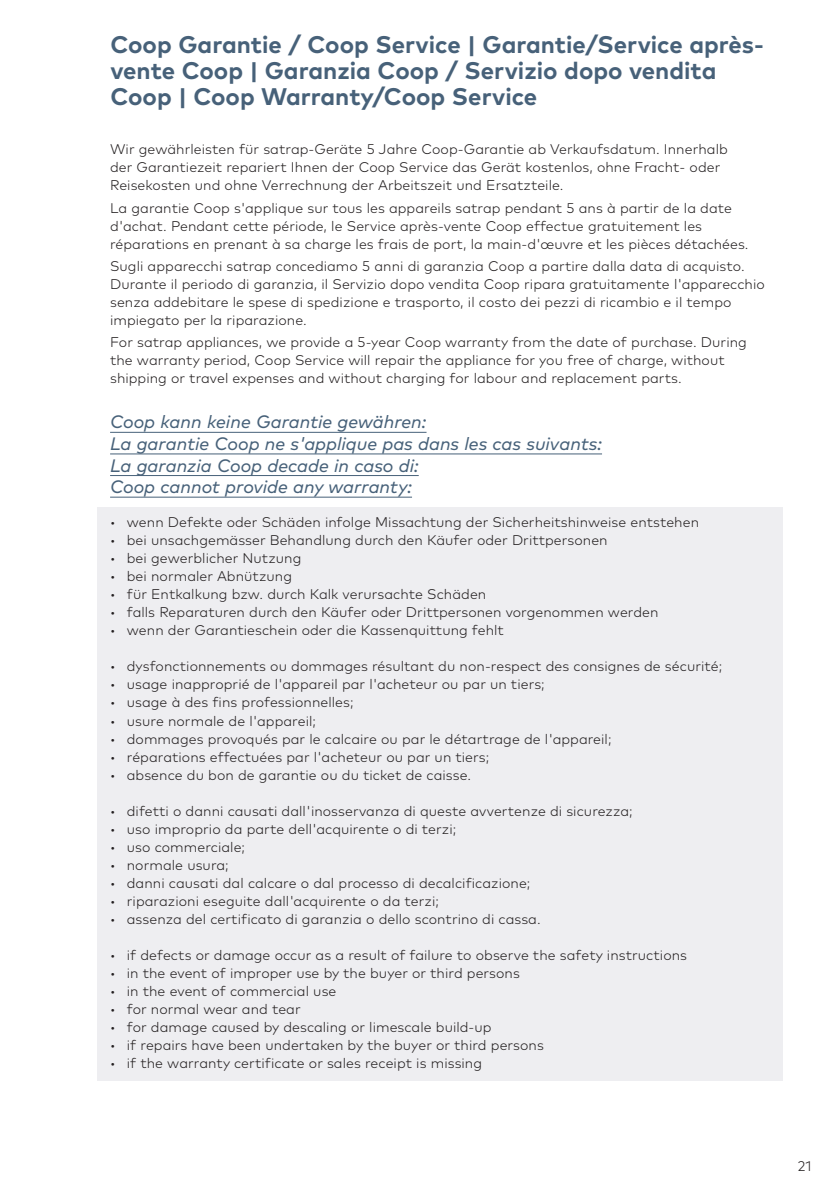
<style>
.page{position:relative;width:840px;height:1191px;background:#fff}
.page>*{position:absolute;margin:0;border:0;box-sizing:border-box;transform-origin:0 0}
.t1{font:700 24px/26px "Mark OT";color:#476179}
.t2{font:italic 18px/21.6px "Mark OT";color:#476179}
.t3{font:300 14px/18px "Mark OT";letter-spacing:.005em;color:#231f20}
</style>
<div class="page">
<div style="left:97px;top:507px;width:684px;height:573px;background:#eeeef1"></div>
<hr style="left:110px;top:432px;width:316px;height:1px;background:#476179">
<hr style="left:110px;top:453px;width:491px;height:1px;background:#476179">
<hr style="left:110px;top:475px;width:308px;height:1px;background:#476179">
<hr style="left:110px;top:496px;width:302px;height:1px;background:#476179">
<h1 class="t1" style="left:110px;top:31px;width:654px">Coop Garantie / Coop Service | Garantie/Service après&shy;vente Coop | Garanzia Coop / Servizio dopo vendita<br>Coop | Coop Warranty/Coop Service</h1>
<p class="t3" style="left:110px;top:140px;width:619px">Wir gewährleisten für satrap-Geräte 5 Jahre Coop-Garantie ab Verkaufsdatum. Innerhalb der Garantiezeit repariert Ihnen der Coop Service das Gerät kostenlos, ohne Fracht- oder<br>Reisekosten und ohne Verrechnung der Arbeitszeit und Ersatzteile.</p>
<p class="t3" style="left:110px;top:198px;width:639px">La garantie Coop s'applique sur tous les appareils satrap pendant 5 ans à partir de la date d'achat. Pendant cette période, le Service après-vente Coop effectue gratuitement les réparations en prenant à sa charge les frais de port, la main-d'œuvre et les pièces détachées.</p>
<p class="t3" style="left:110px;top:257px;width:656px">Sugli apparecchi satrap concediamo 5 anni di garanzia Coop a partire dalla data di acquisto.<br>Durante il periodo di garanzia, il Servizio dopo vendita Coop ripara gratuitamente l'apparecchio senza addebitare le spese di spedizione e trasporto, il costo dei pezzi di ricambio e il tempo impiegato per la riparazione.</p>
<p class="t3" style="left:110px;top:333px;width:638px">For satrap appliances, we provide a 5-year Coop warranty from the date of purchase. During the warranty period, Coop Service will repair the appliance for you free of charge, without shipping or travel expenses and without charging for labour and replacement parts.</p>
<p class="t2" style="left:110px;top:411px;width:493px">Coop kann keine Garantie gewähren:<br>La garantie Coop ne s'applique pas dans les cas suivants:<br>La garanzia Coop decade in caso di:<br>Coop cannot provide any warranty:</p>
<p class="t3" style="left:110px;top:513px;width:590px">• wenn Defekte oder Schäden infolge Missachtung der Sicherheitshinweise entstehen</p>
<p class="t3" style="left:110px;top:531px;width:499px">• bei unsachgemässer Behandlung durch den Käufer oder Drittpersonen</p>
<p class="t3" style="left:110px;top:549px;width:193px">• bei gewerblicher Nutzung</p>
<p class="t3" style="left:110px;top:567px;width:184px">• bei normaler Abnützung</p>
<p class="t3" style="left:110px;top:585px;width:378px">• für Entkalkung bzw. durch Kalk verursachte Schäden</p>
<p class="t3" style="left:110px;top:603px;width:550px">• falls Reparaturen durch den Käufer oder Drittpersonen vorgenommen werden</p>
<p class="t3" style="left:110px;top:621px;width:395px">• wenn der Garantieschein oder die Kassenquittung fehlt</p>
<p class="t3" style="left:110px;top:657px;width:613px">• dysfonctionnements ou dommages résultant du non-respect des consignes de sécurité;</p>
<p class="t3" style="left:110px;top:675px;width:436px">• usage inapproprié de l'appareil par l'acheteur ou par un tiers;</p>
<p class="t3" style="left:110px;top:693px;width:245px">• usage à des fins professionnelles;</p>
<p class="t3" style="left:110px;top:711px;width:207px">• usure normale de l'appareil;</p>
<p class="t3" style="left:110px;top:729px;width:503px">• dommages provoqués par le calcaire ou par le détartrage de l'appareil;</p>
<p class="t3" style="left:110px;top:747px;width:380px">• réparations effectuées par l'acheteur ou par un tiers;</p>
<p class="t3" style="left:110px;top:765px;width:362px">• absence du bon de garantie ou du ticket de caisse.</p>
<p class="t3" style="left:110px;top:801px;width:524px">• difetti o danni causati dall'inosservanza di queste avvertenze di sicurezza;</p>
<p class="t3" style="left:110px;top:819px;width:348px">• uso improprio da parte dell'acquirente o di terzi;</p>
<p class="t3" style="left:110px;top:837px;width:137px">• uso commerciale;</p>
<p class="t3" style="left:110px;top:855px;width:120px">• normale usura;</p>
<p class="t3" style="left:110px;top:873px;width:422px">• danni causati dal calcare o dal processo di decalcificazione;</p>
<p class="t3" style="left:110px;top:891px;width:330px">• riparazioni eseguite dall'acquirente o da terzi;</p>
<p class="t3" style="left:110px;top:909px;width:432px">• assenza del certificato di garanzia o dello scontrino di cassa.</p>
<p class="t3" style="left:110px;top:945px;width:578px">• if defects or damage occur as a result of failure to observe the safety instructions</p>
<p class="t3" style="left:110px;top:963px;width:411px">• in the event of improper use by the buyer or third persons</p>
<p class="t3" style="left:110px;top:981px;width:228px">• in the event of commercial use</p>
<p class="t3" style="left:110px;top:999px;width:192px">• for normal wear and tear</p>
<p class="t3" style="left:110px;top:1017px;width:383px">• for damage caused by descaling or limescale build-up</p>
<p class="t3" style="left:110px;top:1035px;width:435px">• if repairs have been undertaken by the buyer or third persons</p>
<p class="t3" style="left:110px;top:1053px;width:373px">• if the warranty certificate or sales receipt is missing</p>
<p class="t3" style="left:797px;top:1156px;width:15px">21</p>
</div>
